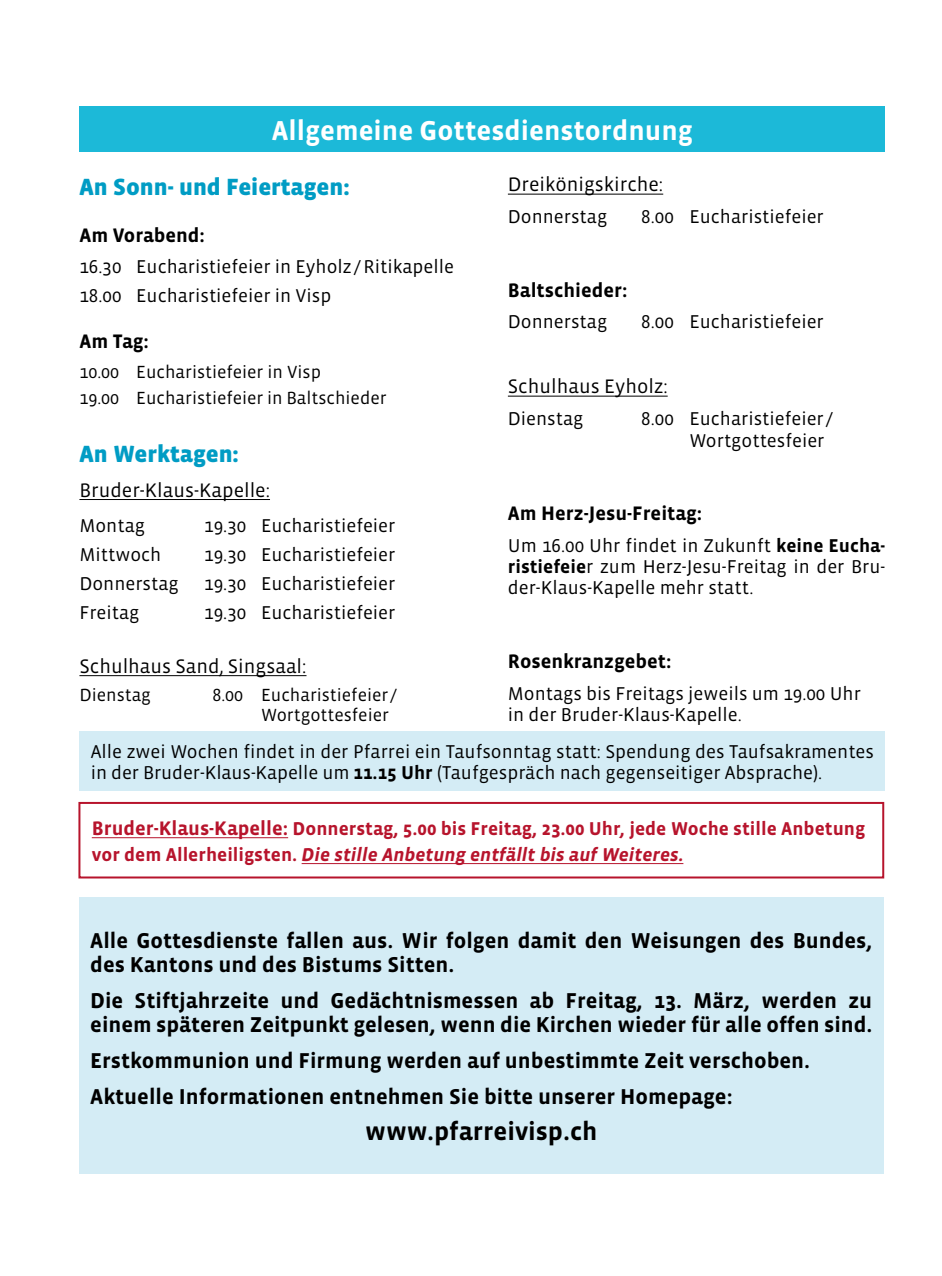
<style>
.page{position:relative;width:942px;height:1276px;background:#fff}
.page>*{position:absolute;margin:0;border:0;box-sizing:border-box;transform-origin:0 0}
.t1{font:700 28px "Vista Sans";color:#fff}
.t2{font:700 26px "Vista Sans";color:#000}
.t3{font:900 24px "Vista Sans";color:#009cc4}
.t4{font:700 22px/24px "Vista Sans";color:#000}
.t5{font:20px "Vista Sans";color:#000}
.t6{font:700 20px "Vista Sans";color:#000}
.t7{font:19px/21.4px "Vista Sans";color:#000}
.t8{font:700 19px/26px "Vista Sans";color:#b7142c}
.t9{font:18px/26px "Vista Sans";color:#000}
.s1{font-weight:700}
.s2{font-size:20px}
.s3{font-style:italic}
</style>
<div class="page">
<hr style="left:79px;top:499px;width:191px;height:1px;background:#000">
<hr style="left:79px;top:675px;width:227px;height:1px;background:#000">
<hr style="left:507px;top:194px;width:156px;height:1px;background:#000">
<hr style="left:507px;top:396px;width:160px;height:1px;background:#000">
<div style="left:79px;top:107px;width:805px;height:45px;background:#1cb9d8"></div>
<div style="left:79px;top:731px;width:805px;height:59px;background:#d4ecf5"></div>
<hr style="left:92px;top:837px;width:196px;height:1px;background:#b7142c">
<hr style="left:301px;top:863px;width:382px;height:1px;background:#b7142c">
<div style="left:78px;top:802px;width:805px;height:76px;border:2px solid #b7142c"></div>
<div style="left:79px;top:897px;width:804px;height:276px;background:#d4ecf5"></div>
<h1 class="t1" style="left:272px;top:117px;width:422px">Allgemeine Gottesdienstordnung</h1>
<p class="t3" style="left:79px;top:174px;width:271px">An Sonn- und Feiertagen:</p>
<p class="t6" style="left:79px;top:225px;width:127px">Am Vorabend:</p>
<p class="t7" style="left:79px;top:252px;width:376px;line-height:29px">16.30 Eucharistiefeier in Eyholz /Ritikapelle<br>18.00 Eucharistiefeier in Visp</p>
<p class="t6" style="left:79px;top:331px;width:71px">Am Tag:</p>
<p class="t9" style="left:79px;top:359px;width:308px">10.00 Eucharistiefeier in Visp<br>19.00 Eucharistiefeier in Baltschieder</p>
<p class="t3" style="left:79px;top:441px;width:161px">An Werktagen:</p>
<p class="t5" style="left:79px;top:480px;width:192px">Bruder-Klaus-Kapelle:</p>
<p class="t7" style="left:79px;top:515px;width:67px">Montag</p>
<p class="t7" style="left:204px;top:515px;width:192px">19.30 Eucharistiefeier</p>
<p class="t7" style="left:79px;top:544px;width:83px">Mittwoch</p>
<p class="t7" style="left:204px;top:544px;width:192px">19.30 Eucharistiefeier</p>
<p class="t7" style="left:79px;top:573px;width:101px">Donnerstag</p>
<p class="t7" style="left:204px;top:573px;width:192px">19.30 Eucharistiefeier</p>
<p class="t7" style="left:79px;top:602px;width:62px">Freitag</p>
<p class="t7" style="left:204px;top:602px;width:192px">19.30 Eucharistiefeier</p>
<p class="t5" style="left:79px;top:656px;width:228px">Schulhaus Sand, Singsaal:</p>
<p class="t9" style="left:79px;top:682px;width:73px">Dienstag</p>
<p class="t9" style="left:261px;top:685px;width:138px;line-height:20px;text-indent:-49px">8.00 Eucharistiefeier/<br>Wortgottesfeier</p>
<p class="t5" style="left:507px;top:174px;width:157px">Dreikönigskirche:</p>
<p class="t7" style="left:507px;top:206px;width:101px">Donnerstag</p>
<p class="t7" style="left:641px;top:206px;width:184px">8.00 Eucharistiefeier</p>
<p class="t6" style="left:507px;top:280px;width:121px">Baltschieder:</p>
<p class="t7" style="left:507px;top:312px;width:101px">Donnerstag</p>
<p class="t7" style="left:641px;top:312px;width:184px">8.00 Eucharistiefeier</p>
<p class="t5" style="left:507px;top:376px;width:161px">Schulhaus Eyholz:</p>
<p class="t7" style="left:507px;top:408px;width:77px">Dienstag</p>
<p class="t7" style="left:689px;top:408px;width:145px;text-indent:-48px">8.00 Eucharistiefeier/<br>Wortgottesfeier</p>
<p class="t6" style="left:507px;top:503px;width:196px">Am Herz-Jesu-Freitag:</p>
<p class="t7" style="left:507px;top:535px;width:377px;text-align:justify">Um 16.00 Uhr findet in Zukunft <span class="s1">keine Eucha&shy;ristiefeie</span>r zum Herz-Jesu-Freitag in der Bru&shy;der-Klaus-Kapelle mehr statt.</p>
<p class="t6" style="left:507px;top:651px;width:165px">Rosenkranzgebet:</p>
<p class="t7" style="left:507px;top:683px;width:354px">Montags bis Freitags jeweils um 19.00 Uhr in der Bruder-Klaus-Kapelle.</p>
<p class="t7" style="left:91px;top:741px;width:784px">Alle zwei Wochen findet in der Pfarrei ein Taufsonntag statt: Spendung des Taufsakramentes in der Bruder-Klaus-Kapelle um <span class="s1">11.15 Uhr</span> (Taufgespräch nach gegenseitiger Absprache).</p>
<p class="t8" style="left:92px;top:816px;width:774px"><span class="s2">Bruder-Klaus-Kapelle:</span> Donnerstag, 5.00 bis Freitag, 23.00 Uhr, jede Woche stille Anbetung vor dem Allerheiligsten. <span class="s3">Die stille Anbetung entfällt bis auf Weiteres.</span></p>
<p class="t4" style="left:90px;top:929px;width:783px">Alle Gottesdienste fallen aus. Wir folgen damit den Weisungen des Bundes, des Kantons und des Bistums Sitten.</p>
<p class="t4" style="left:90px;top:989px;width:783px">Die Stiftjahrzeite und Gedächtnismessen ab Freitag, 13. März, werden zu einem späteren Zeitpunkt gelesen, wenn die Kirchen wieder für alle offen sind.</p>
<p class="t4" style="left:90px;top:1043px;width:721px;line-height:36px">Erstkommunion und Firmung werden auf unbestimmte Zeit verschoben.<br>Aktuelle Informationen entnehmen Sie bitte unserer Homepage:</p>
<h2 class="t2" style="left:365px;top:1118px;width:234px">www.pfarreivisp.ch</h2>
</div>
